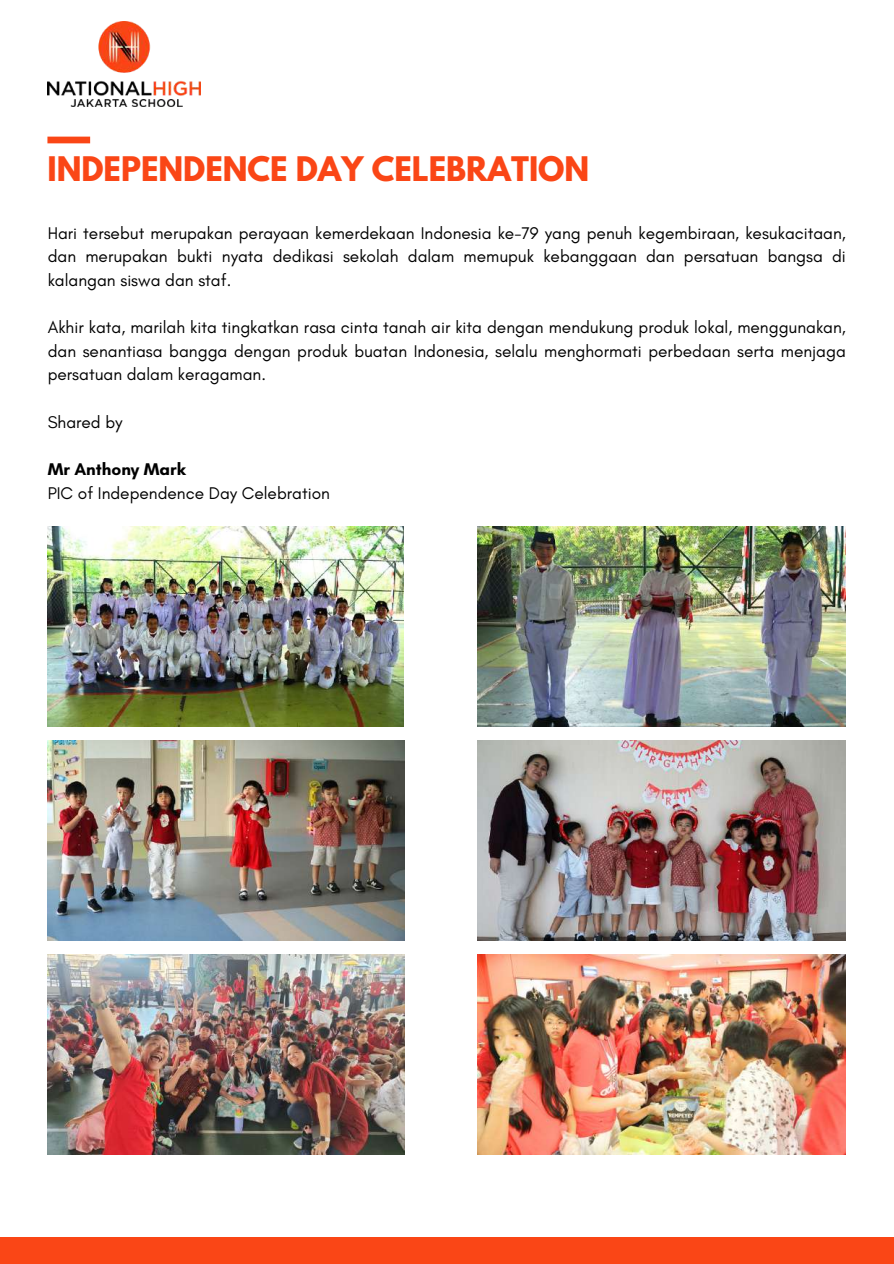
<style>
.page{position:relative;width:894px;height:1264px;background:#fff}
.page>*{position:absolute;margin:0;border:0;box-sizing:border-box;transform-origin:0 0}
.t1{font:700 30px "League Spartan";color:#fa4616}
.t2{font:17.25px/23.7px "Glacial Indifference";color:#000;text-align:justify}
.t3{font:700 17.25px "Glacial Indifference";color:#000}
</style>
<div class="page">
<div style="left:47px;top:137px;width:43px;height:6px;background:#fa4616"></div>
<div style="left:0;top:1237px;width:893px;height:26px;background:#fa4616"></div>
<img style="left:47px;top:21px;width:154px;height:86px">
<img style="left:48px;top:526px;width:355px;height:200px">
<img style="left:477px;top:526px;width:368px;height:200px">
<img style="left:47px;top:740px;width:357px;height:200px">
<img style="left:477px;top:740px;width:368px;height:200px">
<img style="left:47px;top:954px;width:357px;height:200px">
<img style="left:477px;top:954px;width:368px;height:200px">
<h1 class="t1" style="left:47px;top:154px;width:543px">INDEPENDENCE DAY CELEBRATION</h1>
<p class="t2" style="left:48px;top:221px;width:799px">Hari tersebut merupakan perayaan kemerdekaan Indonesia ke-79 yang penuh kegembiraan, kesukacitaan, dan merupakan bukti nyata dedikasi sekolah dalam memupuk kebanggaan dan persatuan bangsa di kalangan siswa dan staf.</p>
<p class="t2" style="left:48px;top:315px;width:799px">Akhir kata, marilah kita tingkatkan rasa cinta tanah air kita dengan mendukung produk lokal, menggunakan, dan senantiasa bangga dengan produk buatan Indonesia, selalu menghormati perbedaan serta menjaga persatuan dalam keragaman.</p>
<p class="t2" style="left:48px;top:410px;width:76px">Shared by</p>
<p class="t3" style="left:48px;top:458px;width:139px">Mr Anthony Mark</p>
<p class="t2" style="left:48px;top:480px;width:284px">PIC of Independence Day Celebration</p>
</div>
